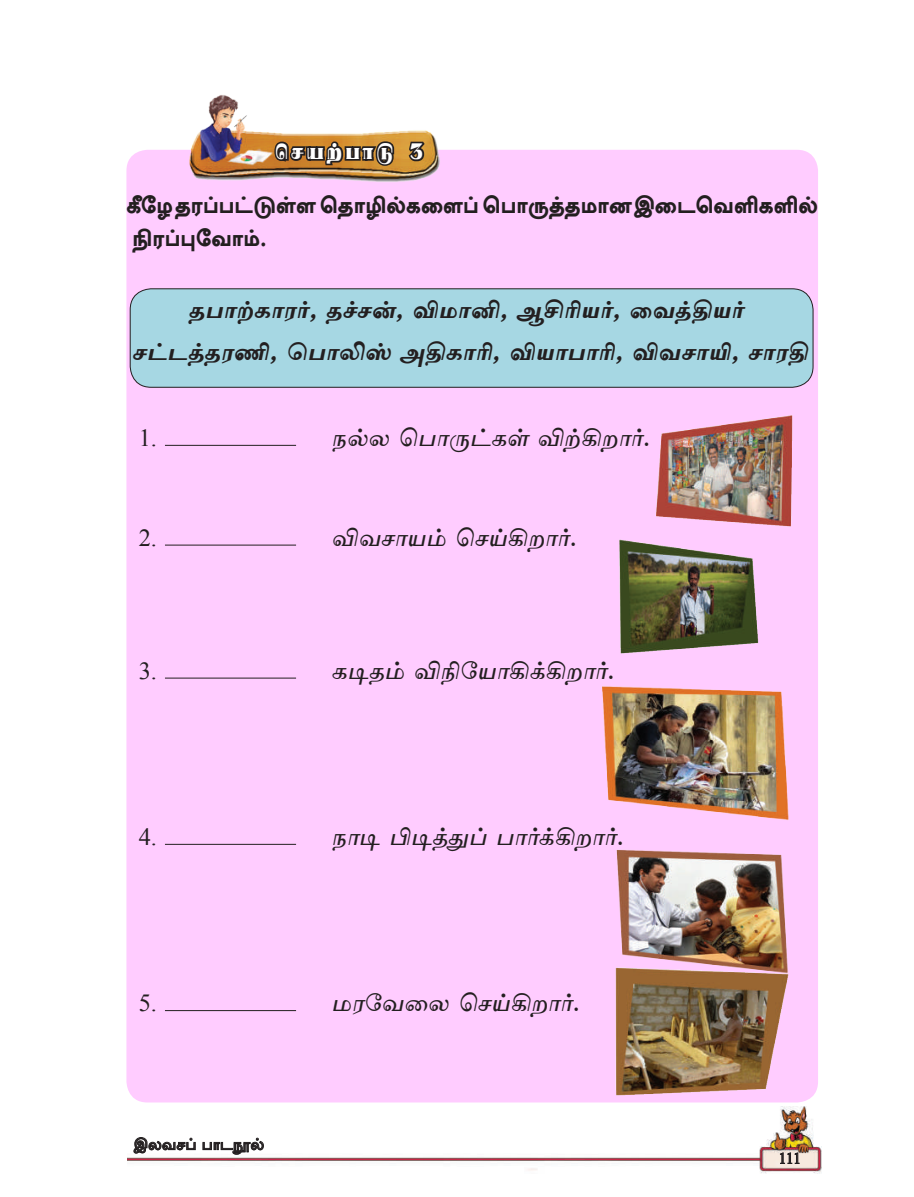
<style>
.page{position:relative;width:914px;height:1197px;background:#fff}
.page>*{position:absolute;margin:0;border:0;box-sizing:border-box;transform-origin:0 0}
.t1{font:28px "SHREE TAM7";color:#231f20}
.t2{font:28px/42px "SHREE TAM7";color:#231f20;text-align:center}
.t3{font:28px/33.2px "SHREE TAM7";color:#231f20}
.t4{font:24.5px "Times New Roman";color:#231f20}
.t5{font:22.75px "Tam Tamil 017";letter-spacing:.1em;color:#fff}
.t6{font:17.5px "SHREE TAM7";color:#231f20}
.t7{font:15.75px "Times New Roman";color:#231f20}
</style>
<div class="page">
<img style="left:127px;top:1106px;width:694px;height:68px">
<svg style="left:779px;top:1152px;width:21px;height:12px"></svg>
<svg style="left:133px;top:1137px;width:63px;height:17px"></svg>
<svg style="left:202px;top:1137px;width:62px;height:18px"></svg>
<div style="left:126px;top:150px;width:692px;height:952px;background:#fcf;border-radius:21px"></div>
<hr style="left:165px;top:445px;width:131px;height:1px;background:#231f20">
<hr style="left:165px;top:545px;width:131px;height:1px;background:#231f20">
<hr style="left:165px;top:678px;width:131px;height:1px;background:#231f20">
<hr style="left:165px;top:844px;width:131px;height:1px;background:#231f20">
<hr style="left:165px;top:1010px;width:131px;height:1px;background:#231f20">
<img style="left:656px;top:415px;width:137px;height:112px">
<img style="left:619px;top:539px;width:140px;height:115px">
<img style="left:602px;top:686px;width:187px;height:134px">
<img style="left:606px;top:975px;width:191px;height:128px">
<img style="left:615px;top:850px;width:174px;height:125px">
<div style="left:130px;top:289px;width:683px;height:98px;background:#a6d7e3;border-radius:21px"></div>
<div style="left:130px;top:289px;width:683px;height:98px;border:1px solid #231f20;border-radius:21px"></div>
<img style="left:189px;top:95px;width:252px;height:87px">
<svg style="left:272px;top:138px;width:159px;height:30px;background:#885f2a"></svg>
<p class="t5" style="left:275px;top:138px;width:150px">ªêòŸð£´ 3</p>
<p class="t3" style="left:126px;top:190px;width:693px">R÷Ç UΜ¨£MKÒÍ ÖUÕÈÀPØÍ¨ Ö£Õ¸ZU©ÕÚ CØHÖÁÎPÎÀ {Μ¨¦÷ÁÕ®.</p>
<p class="t2" style="left:132px;top:291px;width:677px">U£ÕØPÕΜº, UA\ß, Â©ÕÛ, B]›¯º, ØÁZV¯º \MHZUΜO, Ö£Õ¼Ì AVPÕ›, Â¯Õ£Õ›, ÂÁ\Õ°, \ÕΜV</p>
<p class="t4" style="left:139px;top:421px;width:20px">1.</p>
<p class="t1" style="left:331px;top:427px;width:320px">|À» Ö£Õ¸MPÒ ÂØQÓÕº.</p>
<p class="t4" style="left:139px;top:521px;width:20px">2.</p>
<p class="t1" style="left:331px;top:526px;width:247px">ÂÁ\Õ¯® Ö\´QÓÕº.</p>
<p class="t4" style="left:139px;top:654px;width:20px">3.</p>
<p class="t1" style="left:331px;top:659px;width:285px">PIU® Â{÷¯ÕQUQÓÕº.</p>
<p class="t4" style="left:139px;top:820px;width:20px">4.</p>
<p class="t1" style="left:331px;top:826px;width:294px">|ÕI ¤IZX¨ £ÕºUQÓÕº.</p>
<p class="t4" style="left:139px;top:986px;width:20px">5.</p>
<p class="t1" style="left:331px;top:992px;width:250px">©Μ÷ÁØ» Ö\´QÓÕº.</p>
<p class="t6" style="left:134px;top:1137px;width:132px">C»Á\¨ £õh¡À</p>
<p class="t7" style="left:778px;top:1148px;width:24px">111</p>
</div>
